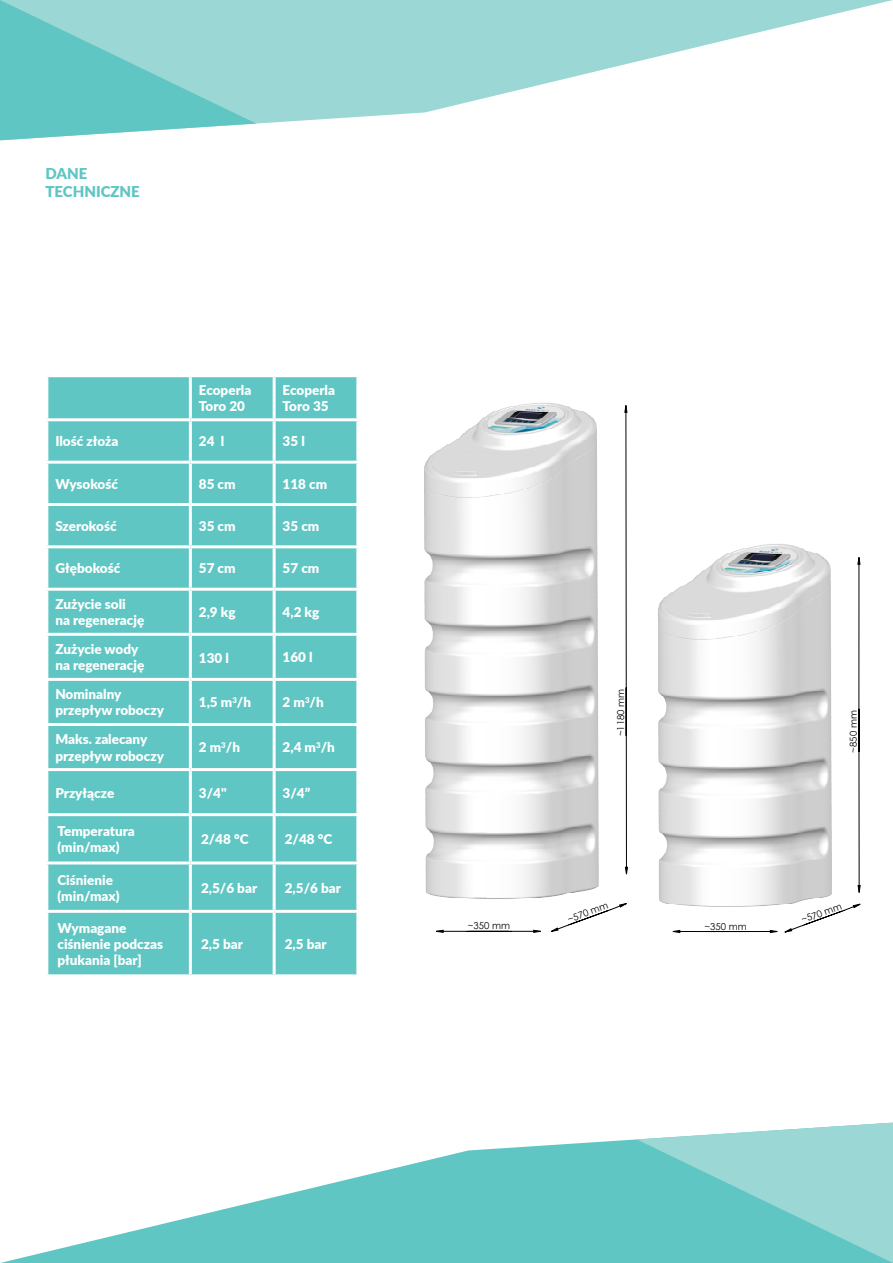
<style>
.page{position:relative;width:893px;height:1263px;background:#fff}
.page>*{position:absolute;margin:0;border:0;box-sizing:border-box;transform-origin:0 0}
.t1{font:900 15px "Lato";color:#60c6c3}
.t2{font:900 13.5px/16.2px "Lato";color:#fff}
.t3{font:9.6px "Century Gothic";color:#000}
</style>
<div class="page">
<img style="left:424px;top:402px;width:408px;height:501px">
<svg style="left:436px;top:903px;width:425px;height:30px"></svg>
<svg style="left:625px;top:405px;width:235px;height:487px"></svg>
<div style="left:48px;top:377px;width:308px;height:597px;background:#60c6c3"></div>
<hr style="left:45px;top:418px;width:145px;height:3px;background:#fff">
<hr style="left:189px;top:377px;width:3px;height:41px;background:#fff">
<hr style="left:273px;top:377px;width:3px;height:41px;background:#fff">
<hr style="left:190px;top:418px;width:84px;height:3px;background:#fff">
<hr style="left:189px;top:421px;width:3px;height:40px;background:#fff">
<hr style="left:274px;top:418px;width:85px;height:3px;background:#fff">
<hr style="left:273px;top:421px;width:3px;height:40px;background:#fff">
<hr style="left:45px;top:461px;width:145px;height:3px;background:#fff">
<hr style="left:190px;top:461px;width:84px;height:3px;background:#fff">
<hr style="left:189px;top:464px;width:3px;height:39px;background:#fff">
<hr style="left:274px;top:461px;width:85px;height:3px;background:#fff">
<hr style="left:273px;top:464px;width:3px;height:39px;background:#fff">
<hr style="left:45px;top:503px;width:145px;height:3px;background:#fff">
<hr style="left:190px;top:503px;width:84px;height:3px;background:#fff">
<hr style="left:189px;top:506px;width:3px;height:39px;background:#fff">
<hr style="left:274px;top:503px;width:85px;height:3px;background:#fff">
<hr style="left:273px;top:506px;width:3px;height:39px;background:#fff">
<hr style="left:45px;top:545px;width:145px;height:3px;background:#fff">
<hr style="left:190px;top:545px;width:84px;height:3px;background:#fff">
<hr style="left:189px;top:548px;width:3px;height:40px;background:#fff">
<hr style="left:274px;top:545px;width:85px;height:3px;background:#fff">
<hr style="left:273px;top:548px;width:3px;height:40px;background:#fff">
<hr style="left:45px;top:588px;width:145px;height:3px;background:#fff">
<hr style="left:190px;top:588px;width:84px;height:3px;background:#fff">
<hr style="left:189px;top:591px;width:3px;height:42px;background:#fff">
<hr style="left:274px;top:588px;width:85px;height:3px;background:#fff">
<hr style="left:273px;top:591px;width:3px;height:42px;background:#fff">
<hr style="left:45px;top:633px;width:145px;height:3px;background:#fff">
<hr style="left:190px;top:633px;width:84px;height:3px;background:#fff">
<hr style="left:189px;top:636px;width:3px;height:42px;background:#fff">
<hr style="left:274px;top:633px;width:85px;height:3px;background:#fff">
<hr style="left:273px;top:636px;width:3px;height:42px;background:#fff">
<hr style="left:45px;top:678px;width:145px;height:3px;background:#fff">
<hr style="left:45px;top:723px;width:145px;height:3px;background:#fff">
<hr style="left:190px;top:678px;width:84px;height:3px;background:#fff">
<hr style="left:189px;top:681px;width:3px;height:42px;background:#fff">
<hr style="left:274px;top:678px;width:85px;height:3px;background:#fff">
<hr style="left:273px;top:681px;width:3px;height:42px;background:#fff">
<hr style="left:190px;top:723px;width:84px;height:3px;background:#fff">
<hr style="left:189px;top:726px;width:3px;height:42px;background:#fff">
<hr style="left:274px;top:723px;width:85px;height:3px;background:#fff">
<hr style="left:273px;top:726px;width:3px;height:42px;background:#fff">
<hr style="left:45px;top:768px;width:145px;height:3px;background:#fff">
<hr style="left:45px;top:813px;width:145px;height:3px;background:#fff">
<hr style="left:190px;top:768px;width:84px;height:3px;background:#fff">
<hr style="left:189px;top:771px;width:3px;height:42px;background:#fff">
<hr style="left:274px;top:768px;width:85px;height:3px;background:#fff">
<hr style="left:273px;top:771px;width:3px;height:42px;background:#fff">
<hr style="left:190px;top:813px;width:84px;height:3px;background:#fff">
<hr style="left:189px;top:816px;width:3px;height:45px;background:#fff">
<hr style="left:274px;top:813px;width:85px;height:3px;background:#fff">
<hr style="left:273px;top:816px;width:3px;height:45px;background:#fff">
<hr style="left:190px;top:861px;width:84px;height:3px;background:#fff">
<hr style="left:274px;top:861px;width:85px;height:3px;background:#fff">
<hr style="left:273px;top:864px;width:3px;height:46px;background:#fff">
<hr style="left:190px;top:910px;width:84px;height:3px;background:#fff">
<hr style="left:274px;top:910px;width:85px;height:3px;background:#fff">
<hr style="left:273px;top:913px;width:3px;height:61px;background:#fff">
<hr style="left:45px;top:861px;width:145px;height:3px;background:#fff">
<hr style="left:189px;top:864px;width:3px;height:46px;background:#fff">
<hr style="left:45px;top:910px;width:145px;height:3px;background:#fff">
<hr style="left:189px;top:913px;width:3px;height:61px;background:#fff">
<svg style="left:256px;top:0;width:636px;height:124px;fill:#9bd7d4"></svg>
<svg style="left:0;top:0;width:256px;height:140px;background:#82d0cd"></svg>
<svg style="left:0;top:1139px;width:637px;height:124px;fill:#60c6c3"></svg>
<svg style="left:637px;top:1123px;width:256px;height:140px;background:#85d1ce"></svg>
<p class="t1" style="left:45px;top:162px;width:43px">DANE</p>
<p class="t1" style="left:45px;top:180px;width:96px">TECHNICZNE</p>
<p class="t2" style="left:199px;top:381px;width:54px">Ecoperla<br>Toro 20</p>
<p class="t2" style="left:283px;top:381px;width:54px">Ecoperla<br>Toro 35</p>
<p class="t2" style="left:55px;top:433px;width:65px">Ilość złoża</p>
<p class="t2" style="left:199px;top:433px;width:27px">24 l</p>
<p class="t2" style="left:283px;top:433px;width:24px">35 l</p>
<p class="t2" style="left:55px;top:475px;width:64px">Wysokość</p>
<p class="t2" style="left:199px;top:475px;width:38px">85 cm</p>
<p class="t2" style="left:283px;top:475px;width:46px">118 cm</p>
<p class="t2" style="left:55px;top:517px;width:63px">Szerokość</p>
<p class="t2" style="left:199px;top:517px;width:38px">35 cm</p>
<p class="t2" style="left:283px;top:517px;width:38px">35 cm</p>
<p class="t2" style="left:55px;top:560px;width:66px">Głębokość</p>
<p class="t2" style="left:199px;top:560px;width:38px">57 cm</p>
<p class="t2" style="left:283px;top:560px;width:38px">57 cm</p>
<p class="t2" style="left:55px;top:595px;width:72px">Zużycie soli</p>
<p class="t2" style="left:55px;top:612px;width:90px">na regenerację</p>
<p class="t2" style="left:199px;top:603px;width:38px">2,9 kg</p>
<p class="t2" style="left:283px;top:603px;width:38px">4,2 kg</p>
<p class="t2" style="left:55px;top:640px;width:85px">Zużycie wody</p>
<p class="t2" style="left:55px;top:657px;width:90px">na regenerację</p>
<p class="t2" style="left:55px;top:686px;width:68px">Nominalny</p>
<p class="t2" style="left:55px;top:702px;width:110px">przepływ roboczy</p>
<p class="t2" style="left:55px;top:731px;width:94px">Maks. zalecany</p>
<p class="t2" style="left:55px;top:747px;width:110px">przepływ roboczy</p>
<p class="t2" style="left:199px;top:649px;width:32px">130 l</p>
<p class="t2" style="left:283px;top:649px;width:32px">160 l</p>
<p class="t2" style="left:199px;top:694px;width:54px">1,5 m<sup>3</sup>/h</p>
<p class="t2" style="left:283px;top:694px;width:43px">2 m<sup>3</sup>/h</p>
<p class="t2" style="left:199px;top:739px;width:43px">2 m<sup>3</sup>/h</p>
<p class="t2" style="left:283px;top:739px;width:54px">2,4 m<sup>3</sup>/h</p>
<p class="t2" style="left:55px;top:784px;width:60px">Przyłącze</p>
<p class="t2" style="left:199px;top:784px;width:29px">3/4"</p>
<p class="t2" style="left:283px;top:784px;width:29px">3/4”</p>
<p class="t2" style="left:57px;top:822px;width:79px">Temperatura</p>
<p class="t2" style="left:57px;top:839px;width:64px">(min/max)</p>
<p class="t2" style="left:201px;top:831px;width:49px">2/48 °C</p>
<p class="t2" style="left:285px;top:831px;width:49px">2/48 °C</p>
<p class="t2" style="left:57px;top:871px;width:57px">Ciśnienie</p>
<p class="t2" style="left:57px;top:887px;width:64px">(min/max)</p>
<p class="t2" style="left:57px;top:919px;width:107px">Wymagane ciśnienie podczas płukania [bar]</p>
<p class="t2" style="left:201px;top:879px;width:58px">2,5/6 bar</p>
<p class="t2" style="left:285px;top:879px;width:58px">2,5/6 bar</p>
<p class="t2" style="left:201px;top:935px;width:43px">2,5 bar</p>
<p class="t2" style="left:285px;top:935px;width:43px">2,5 bar</p>
<p class="t3" style="left:614px;top:736px;width:49px;rotate:-90deg">~1180 mm</p>
<p class="t3" style="left:847px;top:753px;width:44px;rotate:-90deg">~850 mm</p>
<p class="t3" style="left:566px;top:913px;width:44px;rotate:-20deg">~570 mm</p>
<p class="t3" style="left:468px;top:919px;width:44px">~350 mm</p>
<p class="t3" style="left:704px;top:919px;width:44px">~350 mm</p>
<p class="t3" style="left:799px;top:914px;width:44px;rotate:-20deg">~570 mm</p>
</div>
